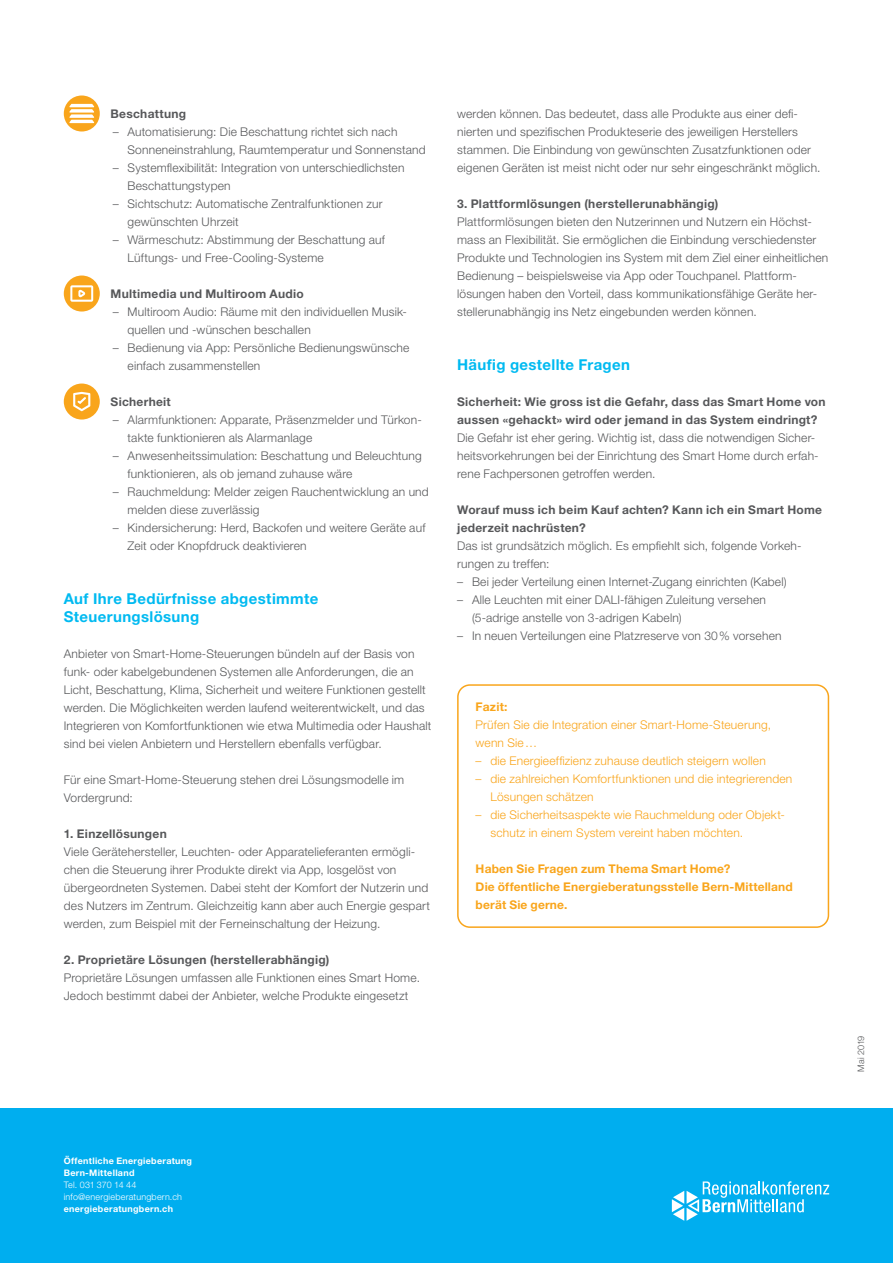
<style>
.page{position:relative;width:893px;height:1263px;background:#fff}
.page>*{position:absolute;margin:0;border:0;box-sizing:border-box;transform-origin:0 0}
.t1{font:700 15px/18px "Helvetica Neue LT Std";letter-spacing:.025em;color:#00baf1}
.t2{font:300 12px/18px "Helvetica Neue LT Std";letter-spacing:.015em;color:#57585a}
.t3{font:700 12px/18px "Helvetica Neue LT Std";letter-spacing:.025em;color:#57585a}
.t4{font:300 12px/18px "Helvetica Neue LT Std";letter-spacing:.015em;color:#f9a51b}
.t5{font:700 12px/18px "Helvetica Neue LT Std";letter-spacing:.015em;color:#f9a51b}
.t6{font:700 9px/12px "Helvetica Neue LT Std";letter-spacing:.03em;color:#fff}
.t7{font:300 9px/12px "Helvetica Neue LT Std";letter-spacing:.025em;color:#fff}
.t8{font:300 9px "Helvetica Neue LT Std";letter-spacing:.005em;color:#57585a}
</style>
<div class="page">
<div style="left:0;top:1108px;width:893px;height:155px;background:#00aeef"></div>
<svg style="left:672px;top:1181px;width:157px;height:40px"></svg>
<div style="left:457px;top:684px;width:372px;height:244px;border:2px solid #f9a51b;border-radius:12px"></div>
<div style="left:64px;top:275px;width:36px;height:36px;background:#f9a51b;border-radius:50%"></div>
<svg style="left:70px;top:285px;width:23px;height:17px"></svg>
<svg style="left:64px;top:95px;width:36px;height:36px"></svg>
<svg style="left:69px;top:104px;width:25px;height:19px"></svg>
<div style="left:64px;top:383px;width:36px;height:36px;background:#f9a51b;border-radius:50%"></div>
<svg style="left:73px;top:392px;width:17px;height:19px"></svg>
<p class="t3" style="left:111px;top:104px;width:77px">Beschattung</p>
<p class="t2" style="left:128px;top:122px;width:300px;text-indent:-15px">– Automatisierung: Die Beschattung richtet sich nach<br>Sonneneinstrahlung, Raumtemperatur und Sonnenstand</p>
<p class="t2" style="left:128px;top:158px;width:278px;text-indent:-15px">– Systemflexibilität: Integration von unterschiedlichsten<br>Beschattungstypen</p>
<p class="t2" style="left:128px;top:194px;width:256px;text-indent:-15px">– Sichtschutz: Automatische Zentralfunktionen zur gewünschten Uhrzeit</p>
<p class="t2" style="left:128px;top:230px;width:259px;text-indent:-15px">– Wärmeschutz: Abstimmung der Beschattung auf<br>Lüftungs- und Free-Cooling-Systeme</p>
<p class="t3" style="left:111px;top:284px;width:195px">Multimedia und Multiroom Audio</p>
<p class="t2" style="left:128px;top:302px;width:279px;text-indent:-15px">– Multiroom Audio: Räume mit den individuellen Musik&shy;quellen und -wünschen beschallen</p>
<p class="t2" style="left:128px;top:338px;width:283px;text-indent:-15px">– Bedienung via App: Persönliche Bedienungswünsche einfach zusammenstellen</p>
<p class="t3" style="left:111px;top:392px;width:62px">Sicherheit</p>
<p class="t2" style="left:128px;top:410px;width:296px;text-indent:-15px">– Alarmfunktionen: Apparate, Präsenzmelder und Türkon&shy;takte funktionieren als Alarmanlage</p>
<p class="t2" style="left:128px;top:446px;width:296px;text-indent:-15px">– Anwesenheitssimulation: Beschattung und Beleuchtung funktionieren, als ob jemand zuhause wäre</p>
<p class="t2" style="left:128px;top:482px;width:303px;text-indent:-15px">– Rauchmeldung: Melder zeigen Rauchentwicklung an und melden diese zuverlässig</p>
<p class="t2" style="left:128px;top:518px;width:299px;text-indent:-15px">– Kindersicherung: Herd, Backofen und weitere Geräte auf<br>Zeit oder Knopfdruck deaktivieren</p>
<p class="t1" style="left:64px;top:589px;width:256px">Auf Ihre Bedürfnisse abgestimmte<br>Steuerungslösung</p>
<p class="t2" style="left:64px;top:644px;width:369px">Anbieter von Smart-Home-Steuerungen bündeln auf der Basis von funk- oder kabelgebundenen Systemen alle Anforderungen, die an Licht, Beschattung, Klima, Sicherheit und weitere Funktionen gestellt werden. Die Möglichkeiten werden laufend weiterentwickelt, und das Integrieren von Komfortfunktionen wie etwa Multimedia oder Haushalt sind bei vielen Anbietern und Herstellern ebenfalls verfügbar.</p>
<p class="t2" style="left:64px;top:770px;width:342px">Für eine Smart-Home-Steuerung stehen drei Lösungsmodelle im<br>Vordergrund:</p>
<p class="t3" style="left:64px;top:824px;width:105px">1. Einzellösungen</p>
<p class="t2" style="left:64px;top:842px;width:368px">Viele Gerätehersteller, Leuchten- oder Apparatelieferanten ermögli&shy;chen die Steuerung ihrer Produkte direkt via App, losgelöst von übergeordneten Systemen. Dabei steht der Komfort der Nutzerin und des Nutzers im Zentrum. Gleichzeitig kann aber auch Energie gespart werden, zum Beispiel mit der Ferneinschaltung der Heizung.</p>
<p class="t3" style="left:64px;top:950px;width:267px">2. Proprietäre Lösungen (herstellerabhängig)</p>
<p class="t2" style="left:64px;top:968px;width:358px">Proprietäre Lösungen umfassen alle Funktionen eines Smart Home.<br>Jedoch bestimmt dabei der Anbieter, welche Produkte eingesetzt</p>
<p class="t2" style="left:457px;top:104px;width:365px">werden können. Das bedeutet, dass alle Produkte aus einer defi&shy;nierten und spezifischen Produkteserie des jeweiligen Herstellers stammen. Die Einbindung von gewünschten Zusatzfunktionen oder eigenen Geräten ist meist nicht oder nur sehr eingeschränkt möglich.</p>
<p class="t3" style="left:457px;top:194px;width:263px">3. Plattformlösungen (herstellerunabhängig)</p>
<p class="t2" style="left:457px;top:212px;width:373px">Plattformlösungen bieten den Nutzerinnen und Nutzern ein Höchst&shy;mass an Flexibilität. Sie ermöglichen die Einbindung verschiedenster Produkte und Technologien ins System mit dem Ziel einer einheitlichen Bedienung – beispielsweise via App oder Touchpanel. Plattform&shy;lösungen haben den Vorteil, dass kommunikationsfähige Geräte her&shy;stellerunabhängig ins Netz eingebunden werden können.</p>
<p class="t1" style="left:457px;top:355px;width:174px">Häufig gestellte Fragen</p>
<p class="t3" style="left:457px;top:392px;width:370px">Sicherheit: Wie gross ist die Gefahr, dass das Smart Home von aussen «gehackt» wird oder jemand in das System eindringt?</p>
<p class="t2" style="left:457px;top:428px;width:362px">Die Gefahr ist eher gering. Wichtig ist, dass die notwendigen Sicher&shy;heitsvorkehrungen bei der Einrichtung des Smart Home durch erfah&shy;rene Fachpersonen getroffen werden.</p>
<p class="t3" style="left:457px;top:500px;width:367px">Worauf muss ich beim Kauf achten? Kann ich ein Smart Home jederzeit nachrüsten?</p>
<p class="t2" style="left:457px;top:536px;width:344px">Das ist grundsätzich möglich. Es empfiehlt sich, folgende Vorkeh&shy;rungen zu treffen:</p>
<p class="t2" style="left:457px;top:572px;width:331px">– Bei jeder Verteilung einen Internet-Zugang einrichten (Kabel)</p>
<p class="t2" style="left:472px;top:590px;width:295px;text-indent:-15px">– Alle Leuchten mit einer DALI-fähigen Zuleitung versehen (5-adrige anstelle von 3-adrigen Kabeln)</p>
<p class="t2" style="left:457px;top:626px;width:326px">– In neuen Verteilungen eine Platzreserve von 30% vorsehen</p>
<p class="t5" style="left:476px;top:698px;width:33px">Fazit:</p>
<p class="t4" style="left:476px;top:716px;width:297px">Prüfen Sie die Integration einer Smart-Home-Steuerung, wenn Sie…</p>
<p class="t4" style="left:476px;top:752px;width:292px">– die Energieeffizienz zuhause deutlich steigern wollen</p>
<p class="t4" style="left:490px;top:770px;width:303px;text-indent:-15px">– die zahlreichen Komfortfunktionen und die integrierenden<br>Lösungen schätzen</p>
<p class="t4" style="left:490px;top:806px;width:296px;text-indent:-15px">– die Sicherheitsaspekte wie Rauchmeldung oder Objekt&shy;schutz in einem System vereint haben möchten.</p>
<p class="t5" style="left:476px;top:860px;width:319px">Haben Sie Fragen zum Thema Smart Home?<br>Die öffentliche Energieberatungsstelle Bern-Mittelland berät Sie gerne.</p>
<p class="t8" style="left:856px;top:1072px;width:38px;rotate:-90deg">Mai 2019</p>
<p class="t6" style="left:64px;top:1155px;width:130px">Öffentliche Energieberatung<br>Bern-Mittelland</p>
<p class="t7" style="left:64px;top:1179px;width:120px">Tel. 031 370 14 44 info@energieberatungbern.ch</p>
<p class="t6" style="left:64px;top:1203px;width:111px">energieberatungbern.ch</p>
</div>
